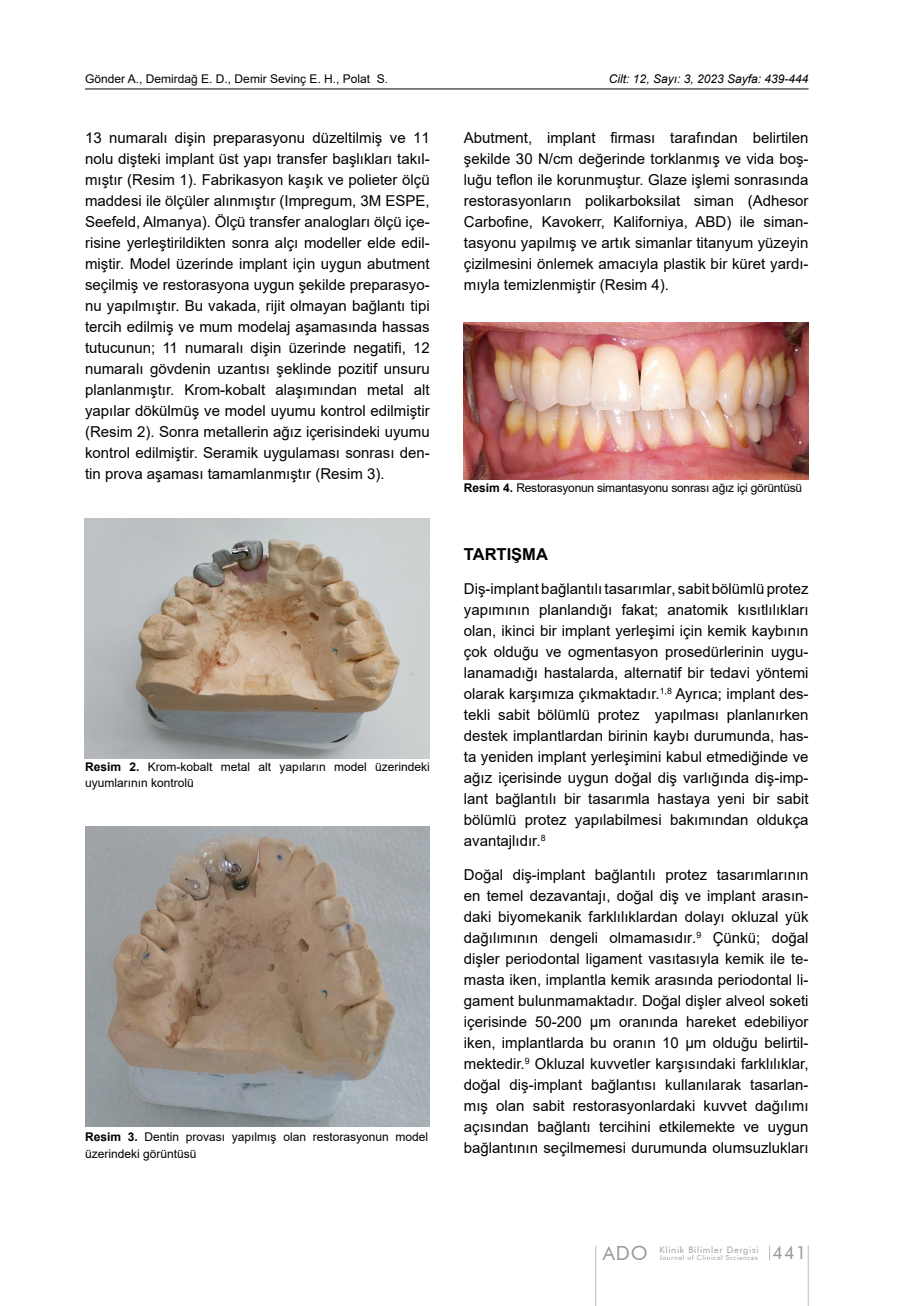
<style>
.page{position:relative;width:915px;height:1306px;background:#fff}
.page>*{position:absolute;margin:0;border:0;box-sizing:border-box;transform-origin:0 0}
.t1{font:18px "Futura BT";color:#999}
.Ana_başlık_altı_başl{font:700 16.5px "Arial";color:#000}
.Metin{font:15px/21px "Arial";color:#000;text-align:justify}
.Şekil_ve_Tablo_alt_y{font:12px/16.5px "Arial";color:#000}
.Şekil_ve_Tablo_alt_y-2{font:12px "Arial";letter-spacing:-.02em;color:#000}
.t2{font:italic 12px "Arial";color:#000}
.t3{font:9px "Futura BT";letter-spacing:.08em;color:#999}
.t4{font:6.75px "Futura BT";letter-spacing:.08em;color:#999}
.s1{font-weight:700}
.s2{font-size:19.5px}
</style>
<div class="page">
<hr style="left:85px;top:89px;width:723px;height:1px;background:#040503">
<hr style="left:595px;top:1245px;width:1px;height:60px;background:#bcbdc1">
<hr style="left:807px;top:1245px;width:1px;height:60px;background:#bcbdc1">
<img style="left:84px;top:518px;width:345px;height:240px">
<img style="left:85px;top:826px;width:344px;height:300px">
<img style="left:463px;top:322px;width:345px;height:157px">
<p class="Şekil_ve_Tablo_alt_y" style="left:85px;top:71px;width:304px">Gönder A., Demirdağ E. D., Demir Sevinç E. H., Polat S.</p>
<p class="t2" style="left:608px;top:71px;width:201px">Cilt: 12, Sayı: 3, 2023 Sayfa: 439-444</p>
<p class="Metin" style="left:85px;top:127px;width:346px">13 numaralı dişin preparasyonu düzeltilmiş ve 11 nolu dişteki implant üst yapı transfer başlıkları takıl&shy;mıştır (Resim 1). Fabrikasyon kaşık ve polieter ölçü maddesi ile ölçüler alınmıştır (Impregum, 3M ESPE, Seefeld, Almanya). Ölçü transfer analogları ölçü içe&shy;risine yerleştirildikten sonra alçı modeller elde edil&shy;miştir. Model üzerinde implant için uygun abutment seçilmiş ve restorasyona uygun şekilde preparasyo&shy;nu yapılmıştır. Bu vakada, rijit olmayan bağlantı tipi tercih edilmiş ve mum modelaj aşamasında hassas tutucunun; 11 numaralı dişin üzerinde negatifi, 12 numaralı gövdenin uzantısı şeklinde pozitif unsuru planlanmıştır. Krom-kobalt alaşımından metal alt yapılar dökülmüş ve model uyumu kontrol edilmiştir (Resim 2). Sonra metallerin ağız içerisindeki uyumu kontrol edilmiştir. Seramik uygulaması sonrası den&shy;tin prova aşaması tamamlanmıştır (Resim 3).</p>
<p class="Şekil_ve_Tablo_alt_y" style="left:85px;top:758px;width:346px"><span class="s1">Resim 2.</span> Krom-kobalt metal alt yapıların model üzerindeki uyumlarının kontrolü</p>
<p class="Şekil_ve_Tablo_alt_y" style="left:85px;top:1128px;width:344px"><span class="s1">Resim 3.</span> Dentin provası yapılmış olan restorasyonun model üzerindeki görüntüsü</p>
<p class="Metin" style="left:463px;top:127px;width:346px">Abutment, implant firması tarafından belirtilen şekilde 30 N/cm değerinde torklanmış ve vida boş&shy;luğu teflon ile korunmuştur. Glaze işlemi sonrasında restorasyonların polikarboksilat siman (Adhesor Carbofine, Kavokerr, Kaliforniya, ABD) ile siman&shy;tasyonu yapılmış ve artık simanlar titanyum yüzeyin çizilmesini önlemek amacıyla plastik bir küret yardı&shy;mıyla temizlenmiştir (Resim 4).</p>
<p class="Şekil_ve_Tablo_alt_y-2" style="left:463px;top:479px;width:340px"><span class="s1">Resim 4.</span> Restorasyonun simantasyonu sonrası ağız içi görüntüsü</p>
<p class="Ana_başlık_altı_başl" style="left:463px;top:542px;width:86px">TARTIŞMA</p>
<p class="Metin" style="left:463px;top:578px;width:346px">Diş-implant bağlantılı tasarımlar, sabit bölümlü protez yapımının planlandığı fakat; anatomik kısıtlılıkları olan, ikinci bir implant yerleşimi için kemik kaybının çok olduğu ve ogmentasyon prosedürlerinin uygu&shy;lanamadığı hastalarda, alternatif bir tedavi yöntemi olarak karşımıza çıkmaktadır.<sup>1,8</sup> Ayrıca; implant des&shy;tekli sabit bölümlü protez yapılması planlanırken destek implantlardan birinin kaybı durumunda, has&shy;ta yeniden implant yerleşimini kabul etmediğinde ve ağız içerisinde uygun doğal diş varlığında diş-imp&shy;lant bağlantılı bir tasarımla hastaya yeni bir sabit bölümlü protez yapılabilmesi bakımından oldukça avantajlıdır.<sup>8</sup></p>
<p class="Metin" style="left:463px;top:863px;width:346px">Doğal diş-implant bağlantılı protez tasarımlarının en temel dezavantajı, doğal diş ve implant arasın&shy;daki biyomekanik farklılıklardan dolayı okluzal yük dağılımının dengeli olmamasıdır.<sup>9</sup> Çünkü; doğal dişler periodontal ligament vasıtasıyla kemik ile te&shy;masta iken, implantla kemik arasında periodontal li&shy;gament bulunmamaktadır. Doğal dişler alveol soketi içerisinde 50-200 µm oranında hareket edebiliyor iken, implantlarda bu oranın 10 µm olduğu belirtil&shy;mektedir.<sup>9</sup> Okluzal kuvvetler karşısındaki farklılıklar, doğal diş-implant bağlantısı kullanılarak tasarlan&shy;mış olan sabit restorasyonlardaki kuvvet dağılımı açısından bağlantı tercihini etkilemekte ve uygun bağlantının seçilmemesi durumunda olumsuzlukları</p>
<p class="t3" style="left:602px;top:1243px;width:157px"><span class="s2">ADO</span> Klinik Bilimler Dergisi</p>
<p class="t4" style="left:659px;top:1253px;width:100px">Journal of Clinical Scciences</p>
<p class="t1" style="left:772px;top:1242px;width:36px">441</p>
</div>
